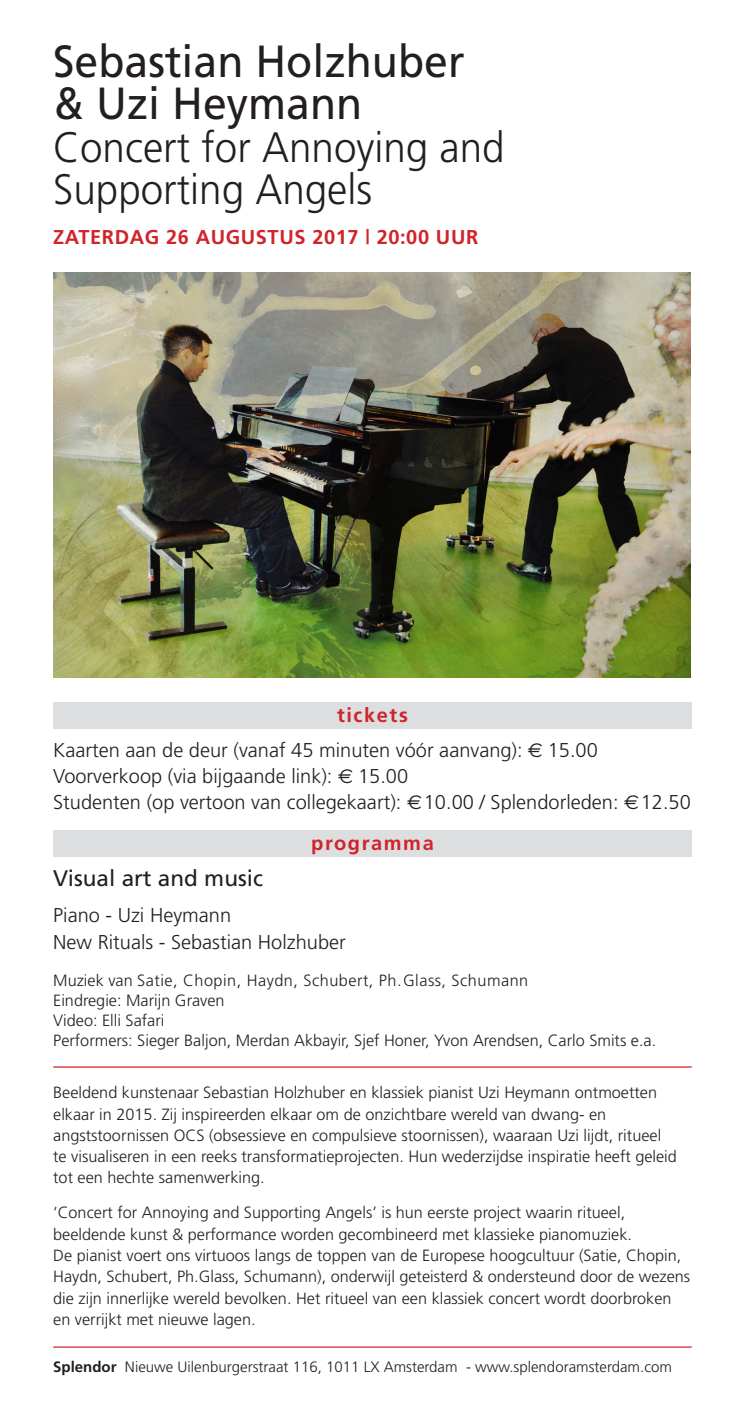
<style>
.page{position:relative;width:745px;height:1418px;background:#fff}
.page>*{position:absolute;margin:0;border:0;box-sizing:border-box;transform-origin:0 0}
.t1{font:45px "Frutiger";color:#231f20;scale:.95 1}
.t2{font:300 42.5px "Frutiger";color:#231f20;scale:.95 1}
.t3{font:22.5px "Frutiger";color:#231f20}
.t4{font:300 20px "Frutiger";color:#231f20}
.t5{font:700 20px "Frutiger";letter-spacing:.03em;color:#d1232a}
.t6{font:700 20px "Frutiger";letter-spacing:.08em;color:#d1232a}
.t7{font:300 16.25px/21.2px "Frutiger";color:#231f20}
.t8{font:300 16.25px "Frutiger";letter-spacing:.03em;color:#231f20}
.t9{font:300 15px "Frutiger";color:#231f20}
.s1{font-family:"Euro Sans";font-weight:400}
.s2{font-weight:700}
</style>
<div class="page">
<img style="left:53px;top:272px;width:637px;height:405px">
<div style="left:53px;top:702px;width:638px;height:26px;background:#dddee0"></div>
<div style="left:53px;top:830px;width:638px;height:27px;background:#dddee0"></div>
<hr style="left:53px;top:1066px;width:638px;height:1px;background:#d1232a">
<hr style="left:53px;top:1346px;width:638px;height:1px;background:#d1232a">
<p class="t1" style="left:53px;top:35px;width:434px">Sebastian Holzhuber</p>
<p class="t1" style="left:53px;top:77px;width:327px">&amp; Uzi Heymann</p>
<p class="t2" style="left:53px;top:123px;width:476px">Concert for Annoying and</p>
<p class="t2" style="left:53px;top:165px;width:337px">Supporting Angels</p>
<p class="t5" style="left:53px;top:225px;width:426px">ZATERDAG 26 AUGUSTUS 2017 | 20:00 UUR</p>
<p class="t6" style="left:337px;top:703px;width:72px">tickets</p>
<p class="t4" style="left:53px;top:738px;width:546px">Kaarten aan de deur (vanaf 45 minuten vóór aanvang): <span class="s1">€</span> 15.00</p>
<p class="t4" style="left:53px;top:764px;width:356px">Voorverkoop (via bijgaande link): <span class="s1">€</span> 15.00</p>
<p class="t4" style="left:53px;top:791px;width:638px">Studenten (op vertoon van collegekaart): <span class="s1">€</span> 10.00 / Splendorleden: <span class="s1">€</span> 12.50</p>
<p class="t6" style="left:311px;top:830px;width:124px">programma</p>
<p class="t3" style="left:53px;top:865px;width:211px">Visual art and music</p>
<p class="t4" style="left:53px;top:904px;width:179px">Piano - Uzi Heymann</p>
<p class="t4" style="left:53px;top:930px;width:294px">New Rituals - Sebastian Holzhuber</p>
<p class="t8" style="left:53px;top:971px;width:476px">Muziek van Satie, Chopin, Haydn, Schubert, Ph. Glass, Schumann</p>
<p class="t7" style="left:53px;top:989px;width:173px">Eindregie: Marijn Graven</p>
<p class="t7" style="left:53px;top:1009px;width:113px">Video: Elli Safari</p>
<p class="t7" style="left:53px;top:1029px;width:604px">Performers: Sieger Baljon, Merdan Akbayir, Sjef Honer, Yvon Arendsen, Carlo Smits e.a.</p>
<p class="t7" style="left:53px;top:1082px;width:605px">Beeldend kunstenaar Sebastian Holzhuber en klassiek pianist Uzi Heymann ontmoetten elkaar in 2015. Zij inspireerden elkaar om de onzichtbare wereld van dwang- en</p>
<p class="t7" style="left:53px;top:1124px;width:609px">angststoornissen OCS (obsessieve en compulsieve stoornissen), waaraan Uzi lijdt, ritueel</p>
<p class="t7" style="left:53px;top:1145px;width:624px">te visualiseren in een reeks transformatieprojecten. Hun wederzijdse inspiratie heeft geleid tot een hechte samenwerking.</p>
<p class="t7" style="left:53px;top:1202px;width:573px">‘Concert for Annoying and Supporting Angels’ is hun eerste project waarin ritueel,</p>
<p class="t7" style="left:53px;top:1223px;width:580px">beeldende kunst &amp; performance worden gecombineerd met klassieke pianomuziek.</p>
<p class="t7" style="left:53px;top:1244px;width:638px">De pianist voert ons virtuoos langs de toppen van de Europese hoogcultuur (Satie, Chopin, Haydn, Schubert, Ph.Glass, Schumann), onderwijl geteisterd &amp; ondersteund door de wezens die zijn innerlijke wereld bevolken. Het ritueel van een klassiek concert wordt doorbroken en verrijkt met nieuwe lagen.</p>
<p class="t9" style="left:53px;top:1358px;width:619px"><span class="s2">Splendor</span> Nieuwe Uilenburgerstraat 116, 1011 LX Amsterdam - www.splendoramsterdam.com</p>
</div>
